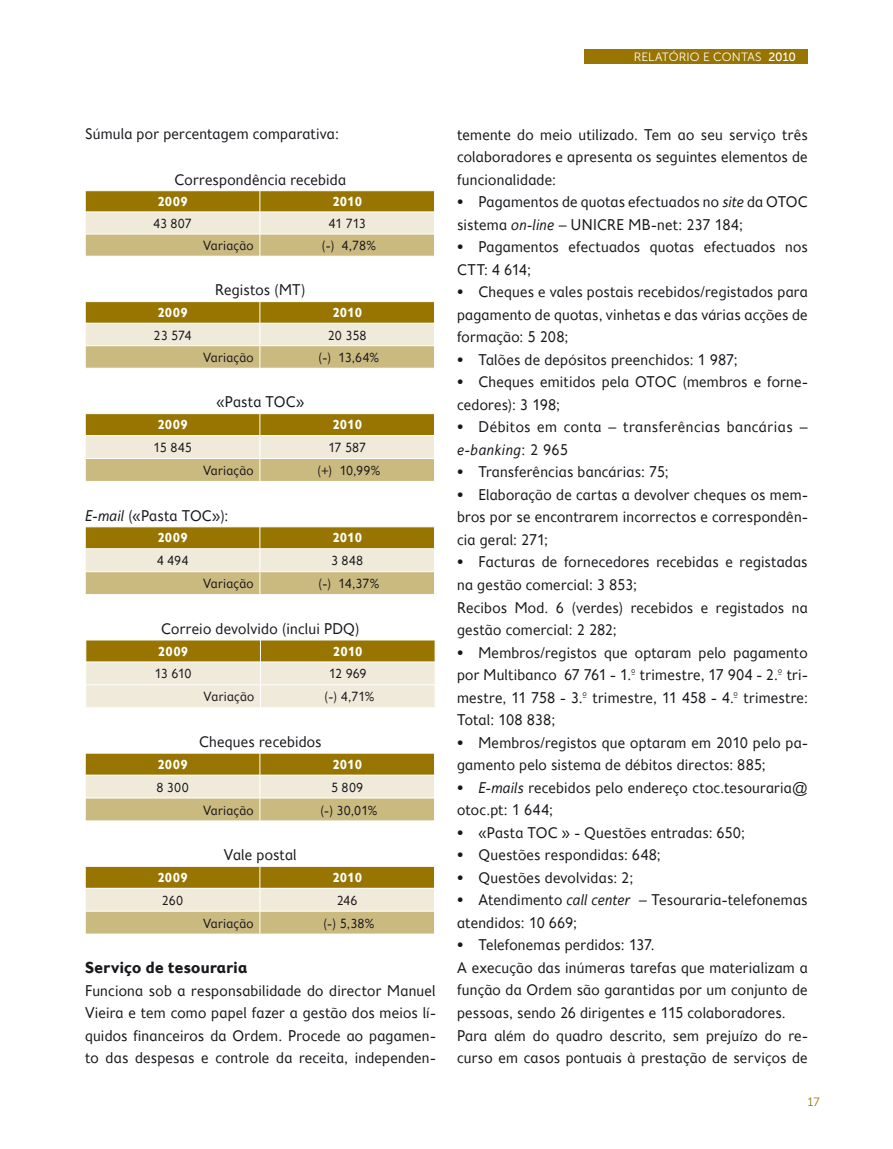
<style>
.page{position:relative;width:893px;height:1149px;background:#fff}
.page>*{position:absolute;margin:0;border:0;box-sizing:border-box;transform-origin:0 0}
.t1{font:700 16.5px "Fiendstar";letter-spacing:.005em;color:#1a171c}
.t2{font:15.75px/22.5px "Fiendstar";color:#1a171c}
.t3{font:15.75px/22.5px "Fiendstar";letter-spacing:.02em;color:#1a171c}
.t4{font:13.5px "Fiendstar";letter-spacing:.005em;color:#1a171c}
.t5{font:700 13.5px "Fiendstar";letter-spacing:.015em;color:#fff}
.t6{font:12px "Museo Sans 300";letter-spacing:.01em;color:#fff}
.t7{font:12px "Museo Sans 300";color:#977500}
.s1{font-family:"Museo Sans 500"}
.s2{font-style:italic}
</style>
<div class="page">
<div style="left:585px;top:49px;width:223px;height:15px;background:#977500"></div>
<svg style="left:85px;top:191px;width:350px;height:65px;background:#c9b87c"></svg>
<svg style="left:85px;top:301px;width:350px;height:67px;background:#c9b87d"></svg>
<svg style="left:85px;top:413px;width:350px;height:68px;background:#c9b87d"></svg>
<svg style="left:85px;top:526px;width:350px;height:68px;background:#cab87d"></svg>
<svg style="left:86px;top:640px;width:350px;height:67px;background:#d4c697"></svg>
<svg style="left:85px;top:753px;width:350px;height:67px;background:#c9b87c"></svg>
<svg style="left:85px;top:866px;width:350px;height:67px;background:#c9b87c"></svg>
<p class="t6" style="left:634px;top:50px;width:164px">RELATÓRIO E CONTAS <span class="s1">2010</span></p>
<p class="t2" style="left:85px;top:123px;width:255px">Súmula por percentagem comparativa:</p>
<p class="t2" style="left:175px;top:168px;width:173px">Correspondência recebida</p>
<p class="t5" style="left:157px;top:193px;width:32px">2009</p>
<p class="t5" style="left:332px;top:193px;width:31px">2010</p>
<p class="t4" style="left:153px;top:216px;width:40px">43 807</p>
<p class="t4" style="left:329px;top:216px;width:39px">41 713</p>
<p class="t4" style="left:203px;top:238px;width:52px">Variação</p>
<p class="t4" style="left:322px;top:238px;width:56px">(-) 4,78%</p>
<p class="t2" style="left:215px;top:279px;width:92px">Registos (MT)</p>
<p class="t5" style="left:157px;top:305px;width:32px">2009</p>
<p class="t5" style="left:332px;top:305px;width:31px">2010</p>
<p class="t4" style="left:154px;top:327px;width:39px">23 574</p>
<p class="t4" style="left:328px;top:327px;width:40px">20 358</p>
<p class="t4" style="left:203px;top:350px;width:52px">Variação</p>
<p class="t4" style="left:319px;top:350px;width:62px">(-) 13,64%</p>
<p class="t2" style="left:216px;top:391px;width:90px">«Pasta TOC»</p>
<p class="t5" style="left:157px;top:417px;width:32px">2009</p>
<p class="t5" style="left:332px;top:417px;width:31px">2010</p>
<p class="t4" style="left:153px;top:440px;width:40px">15 845</p>
<p class="t4" style="left:328px;top:440px;width:40px">17 587</p>
<p class="t4" style="left:203px;top:463px;width:52px">Variação</p>
<p class="t4" style="left:317px;top:463px;width:64px">(+) 10,99%</p>
<p class="t2" style="left:85px;top:504px;width:145px"><span class="s2">E-mail</span> («Pasta TOC»):</p>
<p class="t5" style="left:157px;top:530px;width:32px">2009</p>
<p class="t5" style="left:332px;top:530px;width:31px">2010</p>
<p class="t4" style="left:157px;top:553px;width:33px">4 494</p>
<p class="t4" style="left:331px;top:553px;width:34px">3 848</p>
<p class="t4" style="left:203px;top:576px;width:52px">Variação</p>
<p class="t4" style="left:319px;top:576px;width:62px">(-) 14,37%</p>
<p class="t2" style="left:161px;top:617px;width:200px">Correio devolvido (inclui PDQ)</p>
<p class="t5" style="left:158px;top:643px;width:32px">2009</p>
<p class="t5" style="left:333px;top:643px;width:31px">2010</p>
<p class="t4" style="left:155px;top:666px;width:39px">13 610</p>
<p class="t4" style="left:329px;top:666px;width:39px">12 969</p>
<p class="t4" style="left:204px;top:689px;width:52px">Variação</p>
<p class="t4" style="left:325px;top:689px;width:51px">(-) 4,71%</p>
<p class="t2" style="left:199px;top:730px;width:124px">Cheques recebidos</p>
<p class="t5" style="left:157px;top:756px;width:32px">2009</p>
<p class="t5" style="left:332px;top:756px;width:31px">2010</p>
<p class="t4" style="left:156px;top:779px;width:34px">8 300</p>
<p class="t4" style="left:331px;top:779px;width:34px">5 809</p>
<p class="t4" style="left:203px;top:802px;width:52px">Variação</p>
<p class="t4" style="left:320px;top:802px;width:59px">(-) 30,01%</p>
<p class="t2" style="left:224px;top:843px;width:75px">Vale postal</p>
<p class="t5" style="left:157px;top:869px;width:32px">2009</p>
<p class="t5" style="left:332px;top:869px;width:31px">2010</p>
<p class="t4" style="left:162px;top:892px;width:23px">260</p>
<p class="t4" style="left:337px;top:892px;width:22px">246</p>
<p class="t4" style="left:203px;top:915px;width:52px">Variação</p>
<p class="t4" style="left:323px;top:915px;width:52px">(-) 5,38%</p>
<p class="t1" style="left:85px;top:957px;width:164px">Serviço de tesouraria</p>
<p class="t2" style="left:85px;top:978px;width:352px;text-align:justify">Funciona sob a responsabilidade do director Manuel Vieira e tem como papel fazer a gestão dos meios lí&shy;quidos financeiros da Ordem. Procede ao pagamen&shy;to das despesas e controle da receita, independen-</p>
<p class="t2" style="left:457px;top:123px;width:352px;text-align:justify">temente do meio utilizado. Tem ao seu serviço três colaboradores e apresenta os seguintes elementos de funcionalidade:</p>
<p class="t2" style="left:457px;top:190px;width:352px">• Pagamentos de quotas efectuados no <span class="s2">site</span> da OTOC sistema <span class="s2">on-line</span> – UNICRE MB-net: 237 184;</p>
<p class="t2" style="left:457px;top:235px;width:352px">• Pagamentos efectuados quotas efectuados nos<br>CTT: 4 614;</p>
<p class="t2" style="left:457px;top:280px;width:352px;text-align:justify">• Cheques e vales postais recebidos/registados para pagamento de quotas, vinhetas e das várias acções de formação: 5 208;</p>
<p class="t2" style="left:457px;top:348px;width:282px">• Talões de depósitos preenchidos: 1 987;</p>
<p class="t2" style="left:457px;top:370px;width:352px">• Cheques emitidos pela OTOC (membros e forne&shy;cedores): 3 198;</p>
<p class="t3" style="left:457px;top:415px;width:352px">• Débitos em conta – transferências bancárias – <span class="s2">e-banking</span>: 2 965</p>
<p class="t2" style="left:457px;top:460px;width:213px">• Transferências bancárias: 75;</p>
<p class="t2" style="left:457px;top:483px;width:352px;text-align:justify">• Elaboração de cartas a devolver cheques os mem&shy;bros por se encontrarem incorrectos e correspondên&shy;cia geral: 271;</p>
<p class="t2" style="left:457px;top:550px;width:352px">• Facturas de fornecedores recebidas e registadas na gestão comercial: 3 853;<br>Recibos Mod. 6 (verdes) recebidos e registados na gestão comercial: 2 282;</p>
<p class="t2" style="left:457px;top:640px;width:352px;text-align:justify">• Membros/registos que optaram pelo pagamento por Multibanco 67 761 - 1.º trimestre, 17 904 - 2.º tri&shy;mestre, 11 758 - 3.º trimestre, 11 458 - 4.º trimestre:<br>Total: 108 838;</p>
<p class="t2" style="left:457px;top:731px;width:352px">• Membros/registos que optaram em 2010 pelo pa&shy;gamento pelo sistema de débitos directos: 885;</p>
<p class="t2" style="left:457px;top:776px;width:352px">• <span class="s2">E-mails</span> recebidos pelo endereço ctoc.tesouraria@ otoc.pt: 1 644;</p>
<p class="t2" style="left:457px;top:821px;width:289px">• «Pasta TOC » - Questões entradas: 650;</p>
<p class="t2" style="left:457px;top:843px;width:205px">• Questões respondidas: 648;</p>
<p class="t2" style="left:457px;top:866px;width:178px">• Questões devolvidas: 2;</p>
<p class="t2" style="left:457px;top:888px;width:352px">• Atendimento <span class="s2">call center</span> – Tesouraria-telefonemas atendidos: 10 669;</p>
<p class="t2" style="left:457px;top:933px;width:352px">• Telefonemas perdidos: 137.<br>A execução das inúmeras tarefas que materializam a função da Ordem são garantidas por um conjunto de pessoas, sendo 26 dirigentes e 115 colaboradores.<br>Para além do quadro descrito, sem prejuízo do re&shy;curso em casos pontuais à prestação de serviços de</p>
<p class="t7" style="left:808px;top:1095px;width:13px">17</p>
</div>
